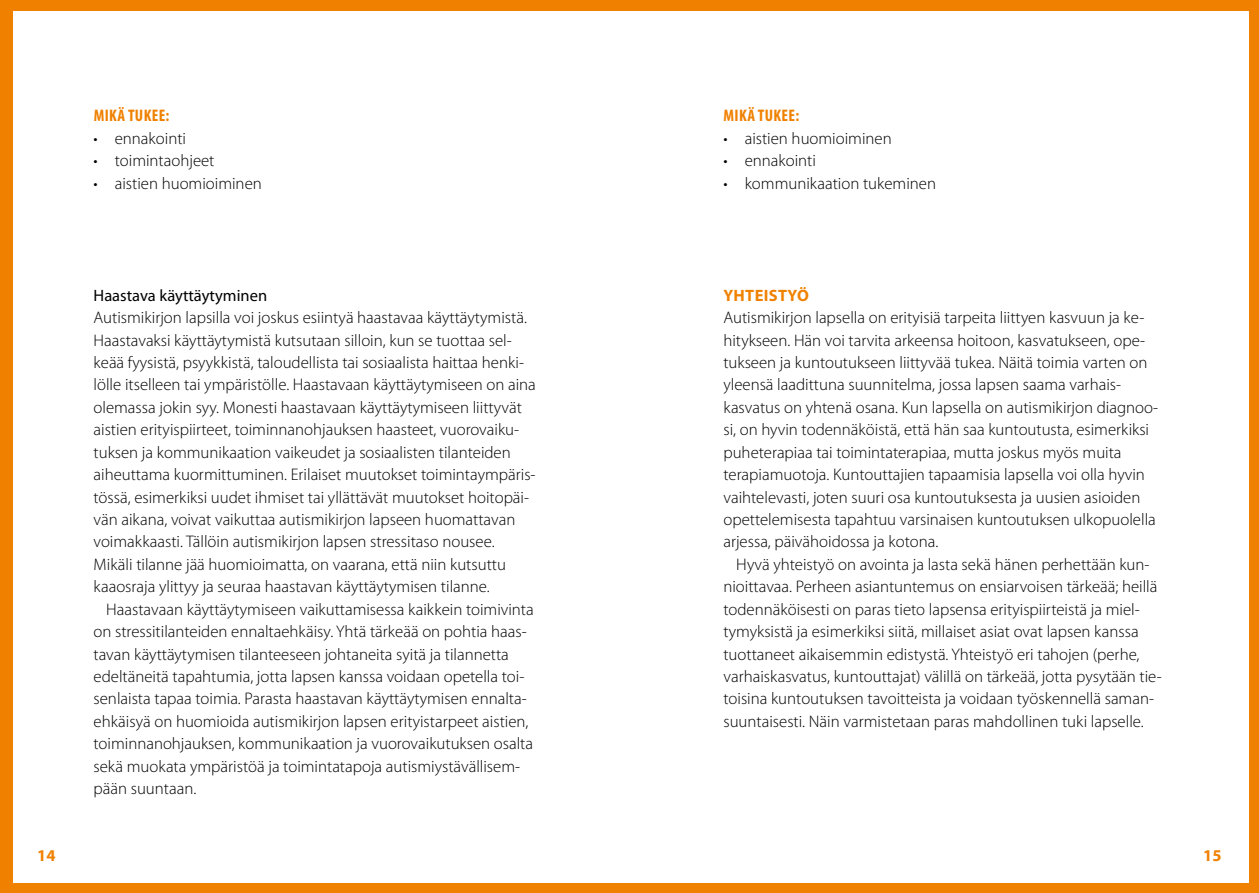
<style>
.page{position:relative;width:1259px;height:893px;background:#f08100}
.page>*{position:absolute;margin:0;border:0;box-sizing:border-box;transform-origin:0 0}
.t1{font:300 16.8px/22.5px "Myriad Pro";color:#000}
.t2{font:700 condensed 16.8px "Myriad Pro";letter-spacing:.02em;color:#f08100}
.t3{font:16.5px "Myriad Pro";color:#000}
.t4{font:700 16.5px "Myriad Pro";letter-spacing:.02em;color:#f08100}
</style>
<div class="page">
<div style="left:13px;top:11px;width:1235px;height:871px;background:#fff"></div>
<p class="t2" style="left:94px;top:105px;width:77px">MIKÄ TUKEE:</p>
<p class="t1" style="left:94px;top:127px;width:94px">• ennakointi</p>
<p class="t1" style="left:94px;top:149px;width:122px">• toimintaohjeet</p>
<p class="t1" style="left:94px;top:172px;width:170px">• aistien huomioiminen</p>
<p class="t3" style="left:94px;top:285px;width:175px">Haastava käyttäytyminen</p>
<p class="t1" style="left:94px;top:306px;width:444px">Autismikirjon lapsilla voi joskus esiintyä haastavaa käyttäytymistä.<br>Haastavaksi käyttäytymistä kutsutaan silloin, kun se tuottaa sel&shy;keää fyysistä, psyykkistä, taloudellista tai sosiaalista haittaa henki&shy;lölle itselleen tai ympäristölle. Haastavaan käyttäytymiseen on aina olemassa jokin syy. Monesti haastavaan käyttäytymiseen liittyvät aistien erityispiirteet, toiminnanohjauksen haasteet, vuorovaiku&shy;tuksen ja kommunikaation vaikeudet ja sosiaalisten tilanteiden aiheuttama kuormittuminen. Erilaiset muutokset toimintaympäris&shy;tössä, esimerkiksi uudet ihmiset tai yllättävät muutokset hoitopäi&shy;vän aikana, voivat vaikuttaa autismikirjon lapseen huomattavan voimakkaasti. Tällöin autismikirjon lapsen stressitaso nousee.<br>Mikäli tilanne jää huomioimatta, on vaarana, että niin kutsuttu kaaosraja ylittyy ja seuraa haastavan käyttäytymisen tilanne.</p>
<p class="t1" style="left:94px;top:598px;width:442px;text-indent:13px">Haastavaan käyttäytymiseen vaikuttamisessa kaikkein toimivinta on stressitilanteiden ennaltaehkäisy. Yhtä tärkeää on pohtia haas&shy;tavan käyttäytymisen tilanteeseen johtaneita syitä ja tilannetta edeltäneitä tapahtumia, jotta lapsen kanssa voidaan opetella toi&shy;senlaista tapaa toimia. Parasta haastavan käyttäytymisen ennalta&shy;ehkäisyä on huomioida autismikirjon lapsen erityistarpeet aistien, toiminnanohjauksen, kommunikaation ja vuorovaikutuksen osalta sekä muokata ympäristöä ja toimintatapoja autismiystävällisem&shy;pään suuntaan.</p>
<p class="t2" style="left:723px;top:105px;width:77px">MIKÄ TUKEE:</p>
<p class="t1" style="left:723px;top:127px;width:170px">• aistien huomioiminen</p>
<p class="t1" style="left:723px;top:149px;width:94px">• ennakointi</p>
<p class="t1" style="left:723px;top:172px;width:214px">• kommunikaation tukeminen</p>
<p class="t4" style="left:723px;top:284px;width:87px">YHTEISTYÖ</p>
<p class="t1" style="left:723px;top:306px;width:436px">Autismikirjon lapsella on erityisiä tarpeita liittyen kasvuun ja ke&shy;hitykseen. Hän voi tarvita arkeensa hoitoon, kasvatukseen, ope&shy;tukseen ja kuntoutukseen liittyvää tukea. Näitä toimia varten on yleensä laadittuna suunnitelma, jossa lapsen saama varhais&shy;kasvatus on yhtenä osana. Kun lapsella on autismikirjon diagnoo&shy;si, on hyvin todennäköistä, että hän saa kuntoutusta, esimerkiksi puheterapiaa tai toimintaterapiaa, mutta joskus myös muita terapiamuotoja. Kuntouttajien tapaamisia lapsella voi olla hyvin vaihtelevasti, joten suuri osa kuntoutuksesta ja uusien asioiden opettelemisesta tapahtuu varsinaisen kuntoutuksen ulkopuolella arjessa, päivähoidossa ja kotona.</p>
<p class="t1" style="left:723px;top:553px;width:440px;text-indent:13px">Hyvä yhteistyö on avointa ja lasta sekä hänen perhettään kun&shy;nioittavaa. Perheen asiantuntemus on ensiarvoisen tärkeää; heillä todennäköisesti on paras tieto lapsensa erityispiirteistä ja miel&shy;tymyksistä ja esimerkiksi siitä, millaiset asiat ovat lapsen kanssa tuottaneet aikaisemmin edistystä. Yhteistyö eri tahojen (perhe, varhaiskasvatus, kuntouttajat) välillä on tärkeää, jotta pysytään tie&shy;toisina kuntoutuksen tavoitteista ja voidaan työskennellä saman&shy;suuntaisesti. Näin varmistetaan paras mahdollinen tuki lapselle.</p>
<p class="t4" style="left:37px;top:845px;width:20px">14</p>
<p class="t4" style="left:1203px;top:845px;width:20px">15</p>
</div>
